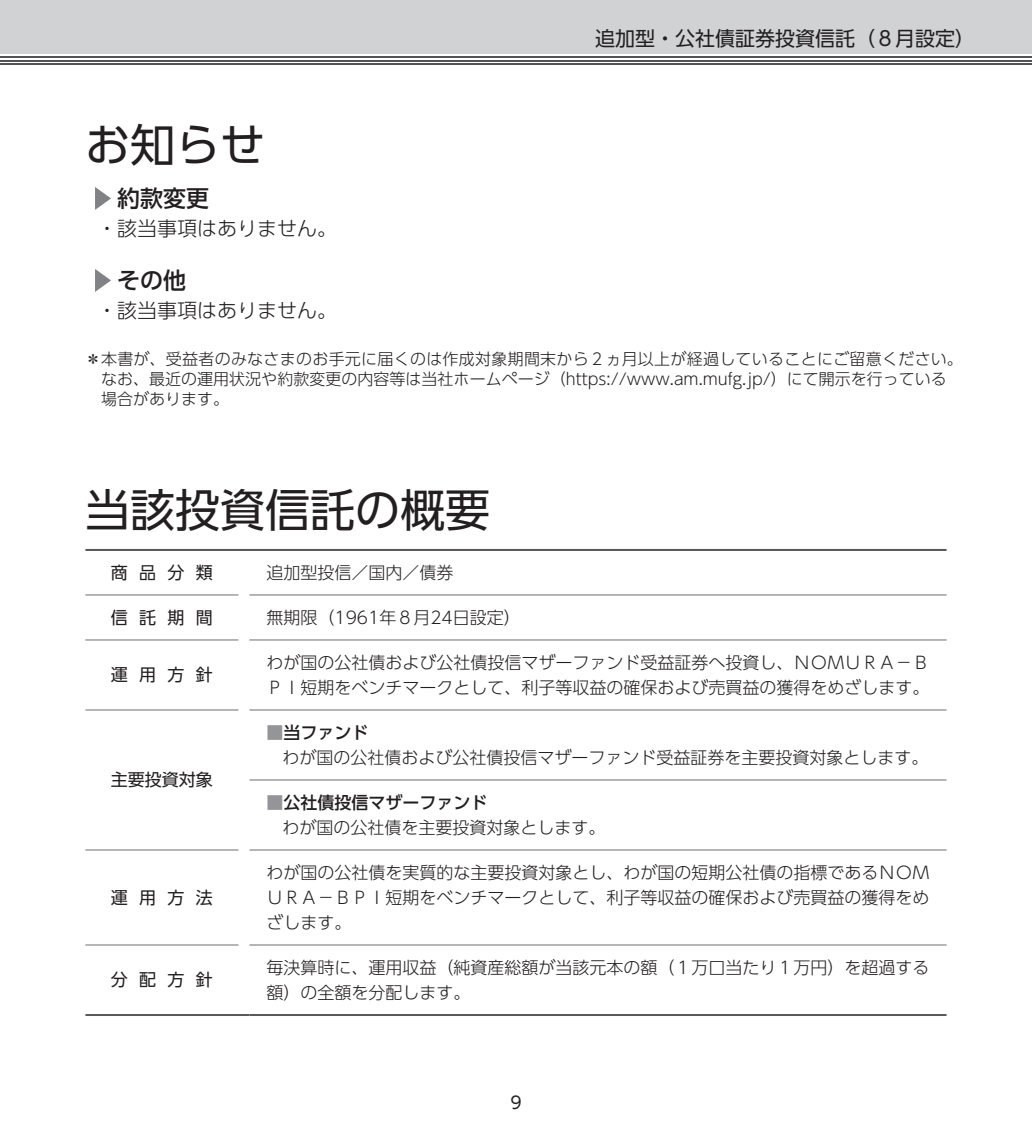
<style>
.page{position:relative;width:1032px;height:1134px;background:#fff}
.page>*{position:absolute;margin:0;border:0;box-sizing:border-box;transform-origin:0 0}
.t1{font:45px "UD Shin Go Pro Regular 90 msp RKSJ H";color:#231f20}
.t2{font:23px "UD Shin Go Pro Medium 90 msp RKSJ H";color:#231f20}
.t3{font:20px "UD Shin Go Pro Light 90 msp RKSJ H";color:#231f20}
.t4{font:20px "UD Shin Go Pro Regular 90 msp RKSJ H";color:#231f20}
.t5{font:17px/25px "UD Shin Go Pro Light 90 msp RKSJ H";color:#231f20}
.t6{font:17px "UD Shin Go Pro Regular 90 msp RKSJ H";letter-spacing:.665em;color:#231f20}
.t7{font:17px "UD Shin Go Pro Medium 90 msp RKSJ H";color:#231f20}
.t8{font:16px/20px "UD Shin Go Pro Light 90 msp RKSJ H";letter-spacing:.005em;color:#231f20}
.s1{color:#939598}
</style>
<div class="page">
<div style="left:0;top:0;width:1032px;height:54px;background:#d1d2d4"></div>
<hr style="left:0;top:63px;width:1032px;height:2px;background:#535355">
<hr style="left:0;top:60px;width:1032px;height:1px;background:#535355">
<hr style="left:0;top:56px;width:1032px;height:2px;background:#535355">
<svg style="left:95px;top:187px;width:16px;height:23px"></svg>
<svg style="left:95px;top:269px;width:16px;height:23px"></svg>
<hr style="left:85px;top:549px;width:861px;height:2px;background:#57585a">
<hr style="left:85px;top:1014px;width:164px;height:2px;background:#57585a">
<hr style="left:249px;top:850px;width:697px;height:1px;background:#6c6d70">
<hr style="left:249px;top:945px;width:697px;height:1px;background:#6c6d70">
<hr style="left:85px;top:850px;width:153px;height:1px;background:#6c6d70">
<hr style="left:85px;top:945px;width:153px;height:1px;background:#6c6d70">
<hr style="left:249px;top:595px;width:697px;height:1px;background:#6c6d70">
<hr style="left:249px;top:640px;width:697px;height:1px;background:#6c6d70">
<hr style="left:249px;top:710px;width:697px;height:1px;background:#6c6d70">
<hr style="left:249px;top:780px;width:697px;height:1px;background:#6c6d70">
<hr style="left:85px;top:595px;width:153px;height:1px;background:#6c6d70">
<hr style="left:85px;top:640px;width:153px;height:1px;background:#6c6d70">
<hr style="left:85px;top:710px;width:153px;height:1px;background:#6c6d70">
<hr style="left:249px;top:1014px;width:697px;height:2px;background:#57585a">
<p class="t4" style="left:595px;top:31px;width:381px">追加型・公社債証券投資信託（８月設定）</p>
<h1 class="t1" style="left:85px;top:128px;width:181px">お知らせ</h1>
<h2 class="t2" style="left:117px;top:190px;width:94px">約款変更</h2>
<p class="t3" style="left:97px;top:220px;width:241px">・該当事項はありません。</p>
<h2 class="t2" style="left:117px;top:272px;width:71px">その他</h2>
<p class="t3" style="left:97px;top:302px;width:241px">・該当事項はありません。</p>
<p class="t8" style="left:101px;top:351px;width:863px;text-indent:-16px">＊ 本書が、受益者のみなさまのお手元に届くのは作成対象期間末から２ヵ月以上が経過していることにご留意ください。なお、最近の運用状況や約款変更の内容等は当社ホームページ（https://www.am.mufg.jp/）にて開示を行っている場合があります。</p>
<h1 class="t1" style="left:85px;top:493px;width:406px">当該投資信託の概要</h1>
<p class="t6" style="left:111px;top:566px;width:104px">商品分類</p>
<p class="t5" style="left:266px;top:563px;width:188px">追加型投信／国内／債券</p>
<p class="t6" style="left:111px;top:611px;width:104px">信託期間</p>
<p class="t5" style="left:266px;top:607px;width:256px">無期限（1961年８月24日設定）</p>
<p class="t6" style="left:111px;top:669px;width:104px">運用方針</p>
<p class="t6" style="left:111px;top:774px;width:103px">主要投資対象</p>
<p class="t6" style="left:111px;top:891px;width:104px">運用方法</p>
<p class="t6" style="left:111px;top:973px;width:104px">分配方針</p>
<p class="t5" style="left:266px;top:652px;width:664px">わが国の公社債および公社債投信マザーファンド受益証券へ投資し、ＮＯＭＵＲＡ－Ｂ<br>ＰＩ短期をベンチマークとして、利子等収益の確保および売買益の獲得をめざします。</p>
<p class="t7" style="left:266px;top:726px;width:103px"><span class="s1">■</span>当ファンド</p>
<p class="t5" style="left:282px;top:747px;width:647px">わが国の公社債および公社債投信マザーファンド受益証券を主要投資対象とします。</p>
<p class="t7" style="left:266px;top:796px;width:222px"><span class="s1">■</span>公社債投信マザーファンド</p>
<p class="t5" style="left:282px;top:817px;width:324px">わが国の公社債を主要投資対象とします。</p>
<p class="t5" style="left:266px;top:862px;width:665px;text-align:justify">わが国の公社債を実質的な主要投資対象とし、わが国の短期公社債の指標であるＮＯＭＵＲＡ－ＢＰＩ短期をベンチマークとして、利子等収益の確保および売買益の獲得をめざします。</p>
<p class="t5" style="left:266px;top:957px;width:665px">毎決算時に、運用収益（純資産総額が当該元本の額（１万口当たり１万円）を超過する額）の全額を分配します。</p>
<p class="t6" style="left:510px;top:1096px;width:13px">9</p>
</div>
